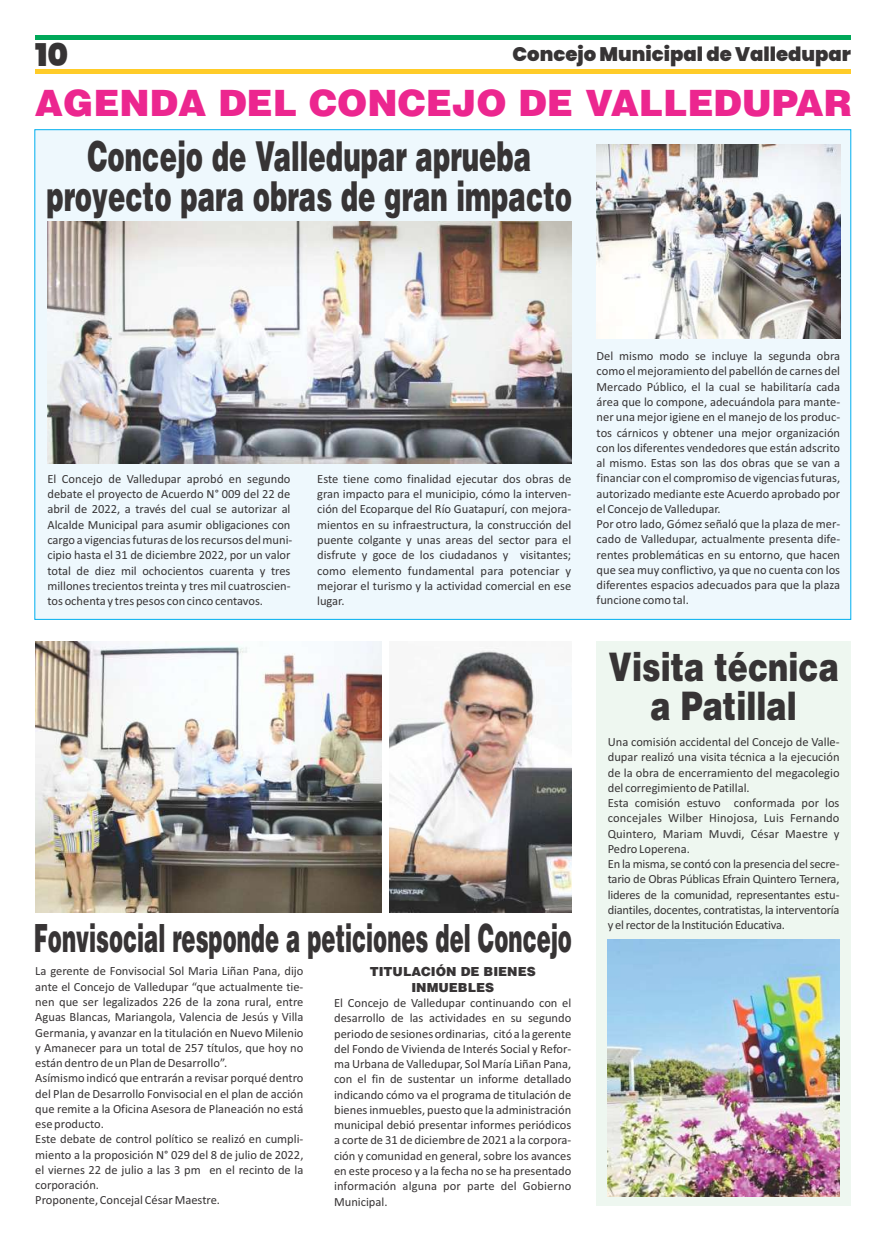
<style>
.page{position:relative;width:886px;height:1241px;background:#fff}
.page>*{position:absolute;margin:0;border:0;box-sizing:border-box;transform-origin:0 0}
.t1{font:900 41.25px/39.2px "Helvetica LT Std";color:#373435;text-align:center;scale:.63 1}
.t2{font:900 39.38px/38.8px "Helvetica LT Std";color:#373435;text-align:center;scale:.77 1}
.t3{font:900 38.88px "Helvetica LT Std";color:#373435;scale:.55 1}
.t4{font:900 36.25px "Helvetica LT Std";color:#ec268f}
.t5{font:900 31.25px "Poppins";color:#373435}
.t6{font:900 19.62px "Poppins";color:#373435}
.t7{font:12.5px/15.2px "Calibri";color:#373435}
.t8{font:900 12.5px/15.8px "Helvetica LT Std";color:#373435;text-align:center}
</style>
<div class="page">
<div style="left:34px;top:129px;width:817px;height:490px;background:#eef8fd;border:1px solid #00afef"></div>
<div style="left:35px;top:69px;width:816px;height:5px;background:#ffcc29"></div>
<div style="left:35px;top:35px;width:816px;height:5px;background:#00a859"></div>
<img style="left:597px;top:144px;width:243px;height:194px">
<img style="left:35px;top:641px;width:346px;height:271px">
<img style="left:389px;top:648px;width:182px;height:264px">
<div style="left:597px;top:641px;width:254px;height:564px;background:#eef7f0"></div>
<img style="left:608px;top:939px;width:231px;height:257px">
<img style="left:47px;top:222px;width:524px;height:241px">
<h3 class="t5" style="left:35px;top:33px;width:35px">10</h3>
<h3 class="t6" style="left:512px;top:40px;width:340px">Concejo Municipal de Valledupar</h3>
<h3 class="t4" style="left:35px;top:90px;width:818px">AGENDA DEL CONCEJO DE VALLEDUPAR</h3>
<h1 class="t1" style="left:46px;top:143px;width:836px">Concejo de Valledupar aprueba proyecto para obras de gran impacto</h1>
<p class="t7" style="left:47px;top:472px;width:246px">El Concejo de Valledupar aprobó en segundo debate el proyecto de Acuerdo N° 009 del 22 de abril de 2022, a través del cual se autorizar al Alcalde Municipal para asumir obligaciones con cargo a vigencias futuras de los recursos del muni&shy;cipio hasta el 31 de diciembre 2022, por un valor total de diez mil ochocientos cuarenta y tres millones trecientos treinta y tres mil cuatroscien&shy;tos ochenta y tres pesos con cinco centavos.</p>
<p class="t7" style="left:317px;top:472px;width:256px;text-align:justify">Este tiene como finalidad ejecutar dos obras de gran impacto para el municipio, cómo la interven&shy;ción del Ecoparque del Río Guatapurí, con mejora&shy;mientos en su infraestructura, la construcción del puente colgante y unas areas del sector para el disfrute y goce de los ciudadanos y visitantes; como elemento fundamental para potenciar y mejorar el turismo y la actividad comercial en ese lugar.</p>
<h3 class="t3" style="left:34px;top:924px;width:980px">Fonvisocial responde a peticiones del Concejo</h3>
<p class="t7" style="left:35px;top:964px;width:270px">La gerente de Fonvisocial Sol Maria Liñan Pana, dijo ante el Concejo de Valledupar “que actualmente tie&shy;nen que ser legalizados 226 de la zona rural, entre Aguas Blancas, Mariangola, Valencia de Jesús y Villa Germania, y avanzar en la titulación en Nuevo Milenio y Amanecer para un total de 257 títulos, que hoy no están dentro de un Plan de Desarrollo”.<br>Asímismo indicó que entrarán a revisar porqué dentro del Plan de Desarrollo Fonvisocial en el plan de acción que remite a la Oficina Asesora de Planeación no está ese producto.<br>Este debate de control político se realizó en cumpli&shy;miento a la proposición N° 029 del 8 de julio de 2022, el viernes 22 de julio a las 3 pm en el recinto de la corporación.<br>Proponente, Concejal César Maestre.</p>
<p class="t8" style="left:370px;top:965px;width:167px">TITULACIÓN DE BIENES<br>INMUEBLES</p>
<p class="t7" style="left:334px;top:996px;width:239px;text-align:justify">El Concejo de Valledupar continuando con el desarrollo de las actividades en su segundo periodo de sesiones ordinarias, citó a la gerente del Fondo de Vivienda de Interés Social y Refor&shy;ma Urbana de Valledupar, Sol María Liñan Pana, con el fin de sustentar un informe detallado indicando cómo va el programa de titulación de bienes inmuebles, puesto que la administración municipal debió presentar informes periódicos a corte de 31 de diciembre de 2021 a la corpora&shy;ción y comunidad en general, sobre los avances en este proceso y a la fecha no se ha presentado información alguna por parte del Gobierno Municipal.</p>
<p class="t7" style="left:596px;top:349px;width:245px">Del mismo modo se incluye la segunda obra como el mejoramiento del pabellón de carnes del Mercado Público, el la cual se habilitaría cada área que lo compone, adecuándola para mante&shy;ner una mejor igiene en el manejo de los produc&shy;tos cárnicos y obtener una mejor organización con los diferentes vendedores que están adscrito al mismo. Estas son las dos obras que se van a financiar con el compromiso de vigencias futuras, autorizado mediante este Acuerdo aprobado por el Concejo de Valledupar.<br>Por otro lado, Gómez señaló que la plaza de mer&shy;cado de Valledupar, actualmente presenta dife&shy;rentes problemáticas en su entorno, que hacen que sea muy conflictivo, ya que no cuenta con los diferentes espacios adecuados para que la plaza funcione como tal.</p>
<h2 class="t2" style="left:608px;top:653px;width:301px">Visita técnica a Patillal</h2>
<p class="t7" style="left:608px;top:735px;width:233px">Una comisión accidental del Concejo de Valle&shy;dupar realizó una visita técnica a la ejecución de la obra de encerramiento del megacolegio del corregimiento de Patillal.<br>Esta comisión estuvo conformada por los concejales Wilber Hinojosa, Luis Fernando Quintero, Mariam Muvdi, César Maestre y Pedro Loperena.<br>En la misma, se contó con la presencia del secre&shy;tario de Obras Públicas Efrain Quintero Ternera, lideres de la comunidad, representantes estu&shy;diantiles, docentes, contratistas, la interventoría y el rector de la Institución Educativa.</p>
</div>
